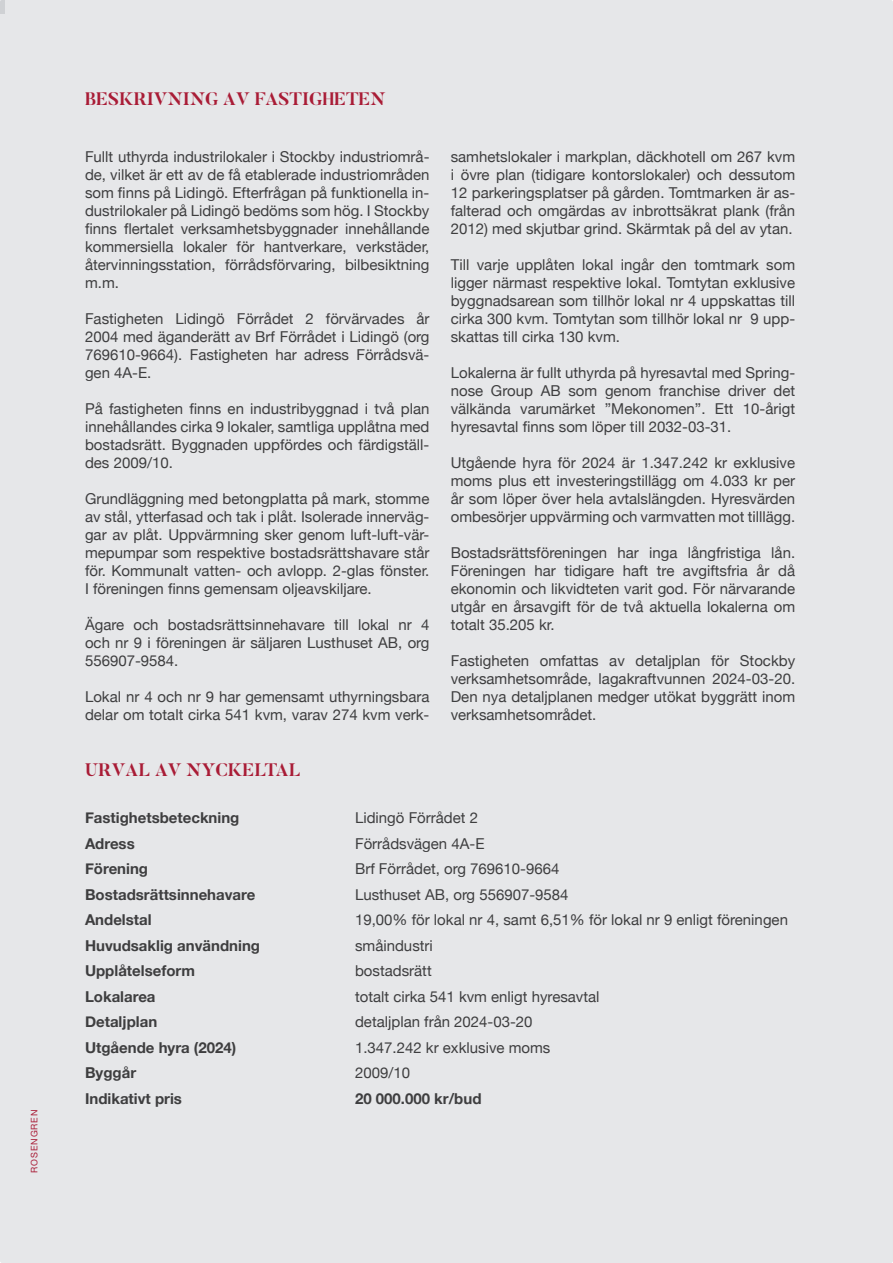
<style>
.page{position:relative;width:893px;height:1263px;background:#e6e7e9}
.page>*{position:absolute;margin:0;border:0;box-sizing:border-box;transform-origin:0 0}
.t1{font:700 18px "Butler";color:#a91c36}
.t2{font:15px/18px "Helvetica Neue";color:#3e3e3f;text-align:justify}
.t3{font:700 15px "Helvetica Neue";color:#3e3e3f}
.t4{font:9px "Helvetica Neue";letter-spacing:.1em;color:#a91c36}
</style>
<div class="page">
<hr style="left:0;top:0;width:4px;height:13px;background:#cfd1d4">
<p class="t4" style="left:28px;top:1173px;width:65px;rotate:-90deg">ROSENGREN</p>
<p class="t1" style="left:85px;top:87px;width:302px">BESKRIVNING AV FASTIGHETEN</p>
<p class="t2" style="left:85px;top:149px;width:346px">Fullt uthyrda industrilokaler i Stockby industriområ&shy;de, vilket är ett av de få etablerade industriområden som finns på Lidingö. Efterfrågan på funktionella in&shy;dustrilokaler på Lidingö bedöms som hög. I Stockby finns flertalet verksamhetsbyggnader innehållande kommersiella lokaler för hantverkare, verkstäder, återvinningsstation, förrådsförvaring, bilbesiktning m.m.</p>
<p class="t2" style="left:85px;top:311px;width:346px">Fastigheten Lidingö Förrådet 2 förvärvades år 2004 med äganderätt av Brf Förrådet i Lidingö (org 769610-9664). Fastigheten har adress Förrådsvä&shy;gen 4A-E.</p>
<p class="t2" style="left:85px;top:401px;width:346px">På fastigheten finns en industribyggnad i två plan innehållandes cirka 9 lokaler, samtliga upplåtna med bostadsrätt. Byggnaden uppfördes och färdigställ&shy;des 2009/10.</p>
<p class="t2" style="left:85px;top:491px;width:346px">Grundläggning med betongplatta på mark, stomme av stål, ytterfasad och tak i plåt. Isolerade innerväg&shy;gar av plåt. Uppvärmning sker genom luft-luft-vär&shy;mepumpar som respektive bostadsrättshavare står för. Kommunalt vatten- och avlopp. 2-glas fönster.<br>I föreningen finns gemensam oljeavskiljare.</p>
<p class="t2" style="left:85px;top:617px;width:346px">Ägare och bostadsrättsinnehavare till lokal nr 4 och nr 9 i föreningen är säljaren Lusthuset AB, org 556907-9584.</p>
<p class="t2" style="left:85px;top:689px;width:346px">Lokal nr 4 och nr 9 har gemensamt uthyrningsbara delar om totalt cirka 541 kvm, varav 274 kvm verk-</p>
<p class="t1" style="left:85px;top:758px;width:217px">URVAL AV NYCKELTAL</p>
<p class="t2" style="left:451px;top:149px;width:346px">samhetslokaler i markplan, däckhotell om 267 kvm i övre plan (tidigare kontorslokaler) och dessutom 12 parkeringsplatser på gården. Tomtmarken är as&shy;falterad och omgärdas av inbrottsäkrat plank (från 2012) med skjutbar grind. Skärmtak på del av ytan.</p>
<p class="t2" style="left:451px;top:257px;width:346px">Till varje upplåten lokal ingår den tomtmark som ligger närmast respektive lokal. Tomtytan exklusive byggnadsarean som tillhör lokal nr 4 uppskattas till cirka 300 kvm. Tomtytan som tillhör lokal nr 9 upp&shy;skattas till cirka 130 kvm.</p>
<p class="t2" style="left:451px;top:365px;width:346px">Lokalerna är fullt uthyrda på hyresavtal med Spring&shy;nose Group AB som genom franchise driver det välkända varumärket ”Mekonomen”. Ett 10-årigt hyresavtal finns som löper till 2032-03-31.</p>
<p class="t2" style="left:451px;top:455px;width:346px">Utgående hyra för 2024 är 1.347.242 kr exklusive moms plus ett investeringstillägg om 4.033 kr per år som löper över hela avtalslängden. Hyresvärden ombesörjer uppvärming och varmvatten mot tilllägg.</p>
<p class="t2" style="left:451px;top:545px;width:346px">Bostadsrättsföreningen har inga långfristiga lån.<br>Föreningen har tidigare haft tre avgiftsfria år då ekonomin och likvidteten varit god. För närvarande utgår en årsavgift för de två aktuella lokalerna om totalt 35.205 kr.</p>
<p class="t2" style="left:451px;top:653px;width:346px">Fastigheten omfattas av detaljplan för Stockby verksamhetsområde, lagakraftvunnen 2024-03-20.<br>Den nya detaljplanen medger utökat byggrätt inom verksamhetsområdet.</p>
<p class="t3" style="left:85px;top:806px;width:156px">Fastighetsbeteckning</p>
<p class="t2" style="left:355px;top:810px;width:125px">Lidingö Förrådet 2</p>
<p class="t3" style="left:85px;top:832px;width:51px">Adress</p>
<p class="t2" style="left:355px;top:835px;width:131px">Förrådsvägen 4A-E</p>
<p class="t3" style="left:85px;top:857px;width:65px">Förening</p>
<p class="t2" style="left:355px;top:861px;width:206px">Brf Förrådet, org 769610-9664</p>
<p class="t3" style="left:85px;top:883px;width:172px">Bostadsrättsinnehavare</p>
<p class="t2" style="left:355px;top:886px;width:215px">Lusthuset AB, org 556907-9584</p>
<p class="t3" style="left:85px;top:908px;width:68px">Andelstal</p>
<p class="t2" style="left:355px;top:912px;width:434px">19,00% för lokal nr 4, samt 6,51% för lokal nr 9 enligt föreningen</p>
<p class="t3" style="left:85px;top:934px;width:177px">Huvudsaklig användning</p>
<p class="t2" style="left:355px;top:937px;width:79px">småindustri</p>
<p class="t3" style="left:85px;top:959px;width:111px">Upplåtelseform</p>
<p class="t2" style="left:355px;top:963px;width:78px">bostadsrätt</p>
<p class="t3" style="left:85px;top:985px;width:72px">Lokalarea</p>
<p class="t2" style="left:355px;top:988px;width:246px">totalt cirka 541 kvm enligt hyresavtal</p>
<p class="t3" style="left:85px;top:1010px;width:74px">Detaljplan</p>
<p class="t2" style="left:355px;top:1014px;width:179px">detaljplan från 2024-03-20</p>
<p class="t3" style="left:85px;top:1036px;width:153px">Utgående hyra (2024)</p>
<p class="t2" style="left:355px;top:1039px;width:197px">1.347.242 kr exklusive moms</p>
<p class="t3" style="left:85px;top:1061px;width:53px">Byggår</p>
<p class="t2" style="left:355px;top:1065px;width:57px">2009/10</p>
<p class="t3" style="left:85px;top:1087px;width:98px">Indikativt pris</p>
<p class="t3" style="left:355px;top:1087px;width:128px">20 000.000 kr/bud</p>
</div>
